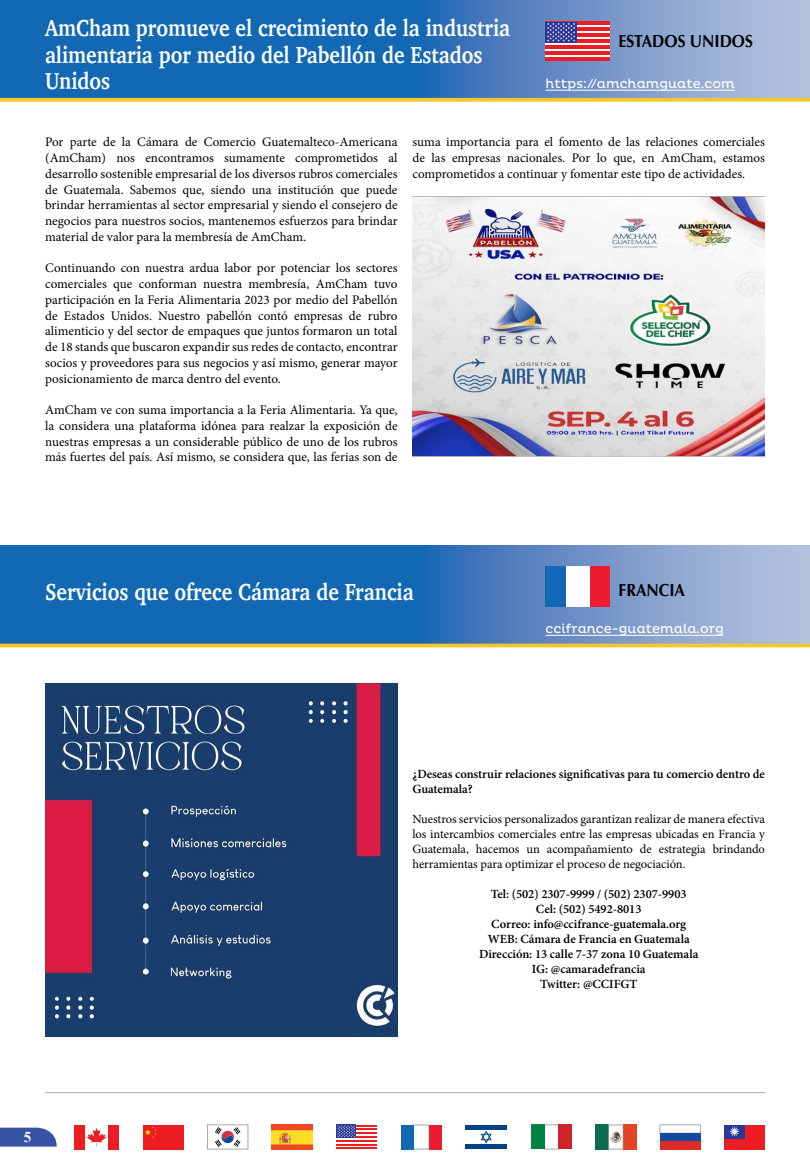
<style>
.page{position:relative;width:810px;height:1170px;background:#fff}
.page>*{position:absolute;margin:0;border:0;box-sizing:border-box;transform-origin:0 0}
.t1{font:700 23.75px/26.2px "Charter";color:#fff;scale:.85 1}
.t2{font:700 17.5px "Optima";color:#000;scale:.9 1}
.t3{font:700 15px "Times New Roman";color:#fff}
.t4{font:13.12px/15.8px "Minion Pro";color:#000;text-align:justify}
.t5{font:13.12px "Pluto";color:#fff}
.t6{font:600 12.5px/15px "Minion Pro";letter-spacing:-.005em;color:#000}
.t7{font:12.5px/15px "Minion Pro";letter-spacing:-.005em;color:#000;text-align:justify}
</style>
<div class="page">
<svg style="left:0;top:1128px;width:57px;height:19px"></svg>
<hr style="left:45px;top:1092px;width:720px;height:1px;background:#a7a9ac">
<svg style="left:0;top:546px;width:810px;height:98px;background:#407ebc"></svg>
<svg style="left:0;top:0;width:810px;height:98px;background:#407ebd"></svg>
<svg style="left:0;top:98px;width:810px;height:4px;background:#f5cc3b"></svg>
<hr style="left:0;top:644px;width:810px;height:3px;background:#f5c829">
<hr style="left:336px;top:1136px;width:41px;height:2px;background:#ed1d24">
<hr style="left:336px;top:1147px;width:41px;height:2px;background:#ed1d24">
<hr style="left:336px;top:1132px;width:41px;height:2px;background:#ed1d24">
<hr style="left:336px;top:1144px;width:41px;height:2px;background:#ed1d24">
<hr style="left:336px;top:1129px;width:41px;height:1px;background:#ed1d24">
<hr style="left:336px;top:1140px;width:41px;height:2px;background:#ed1d24">
<hr style="left:336px;top:1125px;width:41px;height:2px;background:#ed1d24">
<div style="left:336px;top:1125px;width:20px;height:13px;background:#293896"></div>
<svg style="left:337px;top:1125px;width:18px;height:12px"></svg>
<img style="left:272px;top:1125px;width:41px;height:24px">
<div style="left:108px;top:1125px;width:11px;height:24px;background:#ed1d24"></div>
<svg style="left:87px;top:1128px;width:19px;height:19px"></svg>
<div style="left:74px;top:1125px;width:11px;height:24px;background:#ed1d24"></div>
<div style="left:544px;top:1125px;width:15px;height:24px;background:#fff;border:1px solid #a7a9ac"></div>
<div style="left:531px;top:1125px;width:13px;height:24px;background:#028342"></div>
<div style="left:558px;top:1125px;width:13px;height:24px;background:#d0232a"></div>
<div style="left:143px;top:1125px;width:41px;height:24px;background:#ed1d24"></div>
<svg style="left:145px;top:1127px;width:11px;height:11px"></svg>
<div style="left:724px;top:1125px;width:41px;height:24px;background:#ed1d24"></div>
<div style="left:724px;top:1125px;width:21px;height:13px;background:#293896"></div>
<svg style="left:729px;top:1126px;width:11px;height:11px"></svg>
<div style="left:413px;top:1125px;width:16px;height:24px;background:#fff;border:1px solid #a7a9ac"></div>
<div style="left:401px;top:1125px;width:13px;height:24px;background:#1268b3"></div>
<div style="left:429px;top:1125px;width:13px;height:24px;background:#ed1b2f"></div>
<div style="left:660px;top:1125px;width:40px;height:8px;background:#fff;border:1px solid #a7a9ac"></div>
<div style="left:660px;top:1141px;width:40px;height:8px;background:#db2c28"></div>
<div style="left:660px;top:1133px;width:40px;height:8px;background:#114a9f"></div>
<img style="left:595px;top:1125px;width:41px;height:24px">
<svg style="left:609px;top:1149px;width:14px;height:1px"></svg>
<svg style="left:609px;top:1125px;width:14px;height:1px"></svg>
<hr style="left:465px;top:1125px;width:42px;height:4px;background:#004385">
<hr style="left:465px;top:1145px;width:42px;height:4px;background:#004385">
<svg style="left:481px;top:1130px;width:11px;height:14px"></svg>
<div style="left:207px;top:1125px;width:41px;height:24px;border:1px solid #a7a9ac"></div>
<svg style="left:215px;top:1127px;width:26px;height:20px"></svg>
<div style="left:545px;top:24px;width:65px;height:37px;background:linear-gradient(to right,#fff,#fff)"></div>
<hr style="left:545px;top:40px;width:65px;height:3px;background:#ed1d24">
<hr style="left:545px;top:58px;width:65px;height:3px;background:#ed1d24">
<hr style="left:545px;top:34px;width:65px;height:3px;background:#ed1d24">
<hr style="left:545px;top:52px;width:65px;height:3px;background:#ed1d24">
<hr style="left:545px;top:28px;width:65px;height:3px;background:#ed1d24">
<hr style="left:545px;top:46px;width:65px;height:3px;background:#ed1d24">
<hr style="left:545px;top:22px;width:65px;height:3px;background:#ed1d24">
<div style="left:545px;top:22px;width:32px;height:21px;background:#293896"></div>
<svg style="left:547px;top:23px;width:28px;height:19px"></svg>
<hr style="left:545px;top:90px;width:190px;height:1px;background:#fff">
<img style="left:413px;top:197px;width:352px;height:260px">
<div style="left:546px;top:566px;width:20px;height:41px;background:#1268b3"></div>
<div style="left:589px;top:566px;width:21px;height:41px;background:#ed1b2f"></div>
<div style="left:566px;top:566px;width:23px;height:41px;background:#fff"></div>
<hr style="left:546px;top:635px;width:178px;height:1px;background:#fff">
<img style="left:45px;top:684px;width:353px;height:352px">
<h1 class="t1" style="left:45px;top:15px;width:549px">AmCham promueve el crecimiento de la industria alimentaria por medio del Pabellón de Estados<br>Unidos</h1>
<h2 class="t2" style="left:618px;top:31px;width:151px">ESTADOS UNIDOS</h2>
<p class="t5" style="left:545px;top:76px;width:191px">https://amchamguate.com</p>
<p class="t4" style="left:45px;top:134px;width:354px">Por parte de la Cámara de Comercio Guatemalteco-Americana (AmCham) nos encontramos sumamente comprometidos al desarrollo sostenible empresarial de los diversos rubros comerciales de Guatemala. Sabemos que, siendo una institución que puede brindar herramientas al sector empresarial y siendo el consejero de negocios para nuestros socios, mantenemos esfuerzos para brindar material de valor para la membresía de AmCham.</p>
<p class="t4" style="left:45px;top:260px;width:354px">Continuando con nuestra ardua labor por potenciar los sectores comerciales que conforman nuestra membresía, AmCham tuvo participación en la Feria Alimentaria 2023 por medio del Pabellón de Estados Unidos. Nuestro pabellón contó empresas de rubro alimenticio y del sector de empaques que juntos formaron un total de 18 stands que buscaron expandir sus redes de contacto, encontrar socios y proveedores para sus negocios y así mismo, generar mayor posicionamiento de marca dentro del evento.</p>
<p class="t4" style="left:45px;top:402px;width:354px">AmCham ve con suma importancia a la Feria Alimentaria. Ya que, la considera una plataforma idónea para realzar la exposición de nuestras empresas a un considerable público de uno de los rubros más fuertes del país. Así mismo, se considera que, las ferias son de</p>
<p class="t4" style="left:413px;top:134px;width:354px">suma importancia para el fomento de las relaciones comerciales de las empresas nacionales. Por lo que, en AmCham, estamos comprometidos a continuar y fomentar este tipo de actividades.</p>
<h1 class="t1" style="left:45px;top:578px;width:435px">Servicios que ofrece Cámara de Francia</h1>
<h2 class="t2" style="left:619px;top:580px;width:75px">FRANCIA</h2>
<p class="t5" style="left:546px;top:621px;width:180px">ccifrance-guatemala.org</p>
<p class="t6" style="left:412px;top:766px;width:354px">¿Deseas construir relaciones significativas para tu comercio dentro de<br>Guatemala?</p>
<p class="t7" style="left:412px;top:811px;width:354px">Nuestros servicios personalizados garantizan realizar de manera efectiva los intercambios comerciales entre las empresas ubicadas en Francia y Guatemala, hacemos un acompañamiento de estrategia brindando herramientas para optimizar el proceso de negociación.</p>
<p class="t6" style="left:479px;top:886px;width:221px;text-align:center">Tel: (502) 2307-9999 / (502) 2307-9903<br>Cel: (502) 5492-8013<br>Correo: info@ccifrance-guatemala.org<br>WEB: Cámara de Francia en Guatemala<br>Dirección: 13 calle 7-37 zona 10 Guatemala<br>IG: @camaradefrancia<br>Twitter: @CCIFGT</p>
<p class="t3" style="left:24px;top:1127px;width:9px">5</p>
</div>
